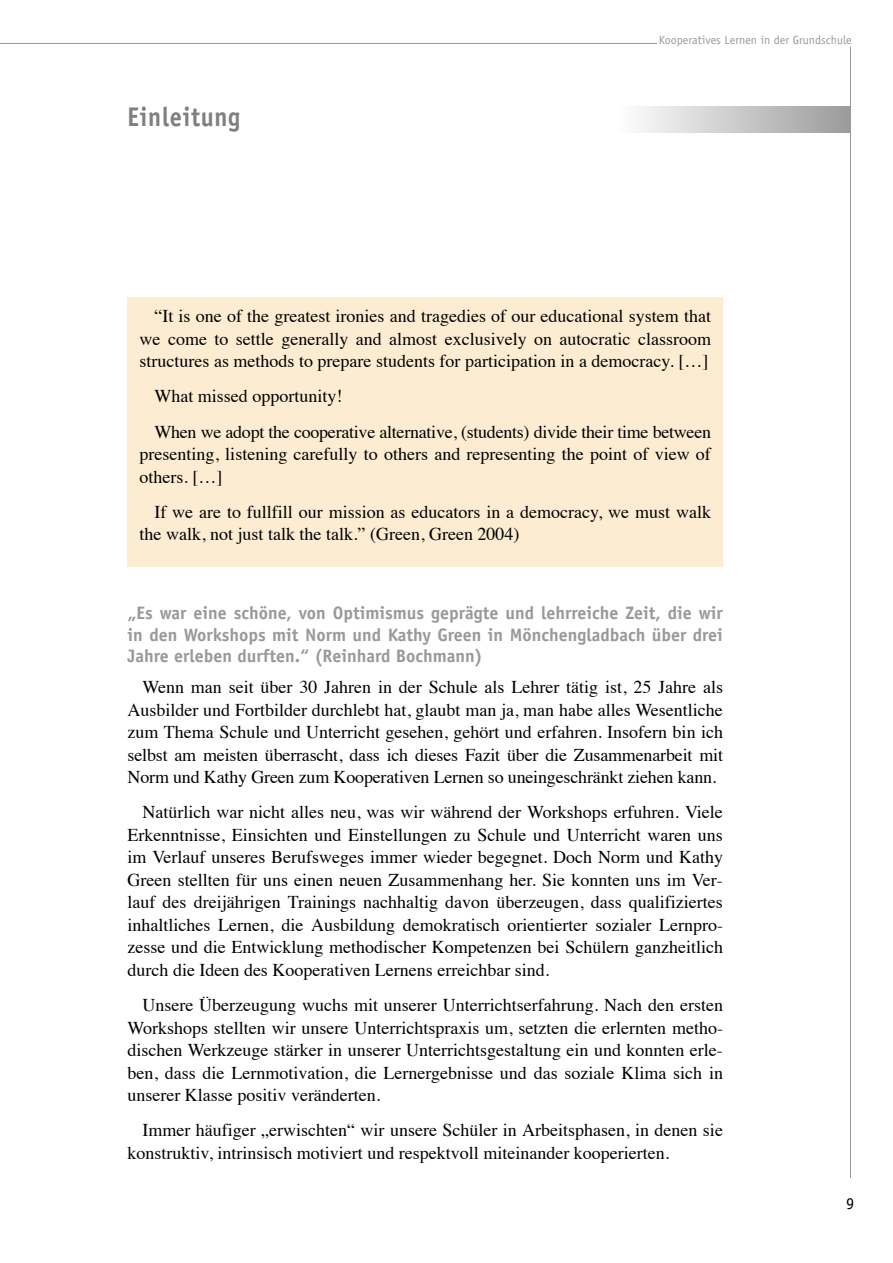
<style>
.page{position:relative;width:893px;height:1263px;background:#fff}
.page>*{position:absolute;margin:0;border:0;box-sizing:border-box;transform-origin:0 0}
.t1{font:700 27px "Officina Sans";letter-spacing:.03em;color:#808080;scale:.9 1}
.t2{font:18px/22.5px "Times";color:#000;text-align:justify}
.t3{font:700 18px/21.6px "Officina Sans";color:#999;text-align:justify}
.t4{font:16.5px "Officina Sans";color:#000}
.t5{font:12px "Officina Sans";color:#999}
</style>
<div class="page">
<hr style="left:850px;top:47px;width:1px;height:1131px;background:#999">
<hr style="left:0;top:43px;width:657px;height:1px;background:#999">
<div style="left:617px;top:106px;width:233px;height:27px;background:linear-gradient(to right,#fff,#9b9b9b)"></div>
<div style="left:128px;top:298px;width:595px;height:269px;background:#fcecd1"></div>
<h1 class="t1" style="left:128px;top:107px;width:127px">Einleitung</h1>
<p class="t5" style="left:659px;top:36px;width:195px">Kooperatives Lernen in der Grundschule</p>
<p class="t2" style="left:140px;top:306px;width:573px;text-indent:15px">“It is one of the greatest ironies and tragedies of our educational system that we come to settle generally and almost exclusively on autocratic classroom structures as methods to prepare students for participation in a democracy. […]</p>
<p class="t2" style="left:154px;top:380px;width:558px;line-height:35.2px">What missed opportunity!<br>When we adopt the cooperative alternative, (students) divide their time between</p>
<p class="t2" style="left:140px;top:444px;width:573px">presenting, listening carefully to others and representing the point of view of others. […]</p>
<p class="t2" style="left:140px;top:502px;width:573px;text-indent:15px">If we are to fullfill our mission as educators in a democracy, we must walk the walk, not just talk the talk.” (Green, Green 2004)</p>
<p class="t3" style="left:128px;top:603px;width:597px">„Es war eine schöne, von Optimismus geprägte und lehrreiche Zeit, die wir in den Workshops mit Norm und Kathy Green in Mönchengladbach über drei Jahre erleben durften.“ (Reinhard Bochmann)</p>
<p class="t2" style="left:128px;top:677px;width:597px;text-indent:15px">Wenn man seit über 30 Jahren in der Schule als Lehrer tätig ist, 25 Jahre als Ausbilder und Fortbilder durchlebt hat, glaubt man ja, man habe alles Wesentliche zum Thema Schule und Unterricht gesehen, gehört und erfahren. Insofern bin ich selbst am meisten überrascht, dass ich dieses Fazit über die Zusammenarbeit mit Norm und Kathy Green zum Kooperativen Lernen so uneingeschränkt ziehen kann.</p>
<p class="t2" style="left:128px;top:803px;width:597px;text-indent:15px">Natürlich war nicht alles neu, was wir während der Workshops erfuhren. Viele Erkenntnisse, Einsichten und Einstellungen zu Schule und Unterricht waren uns im Verlauf unseres Berufsweges immer wieder begegnet. Doch Norm und Kathy Green stellten für uns einen neuen Zusammenhang her. Sie konnten uns im Ver&shy;lauf des dreijährigen Trainings nachhaltig davon überzeugen, dass qualifiziertes inhaltliches Lernen, die Ausbildung demokratisch orientierter sozialer Lernpro&shy;zesse und die Entwicklung methodischer Kompetenzen bei Schülern ganzheitlich durch die Ideen des Kooperativen Lernens erreichbar sind.</p>
<p class="t2" style="left:128px;top:995px;width:597px;text-indent:15px">Unsere Überzeugung wuchs mit unserer Unterrichtserfahrung. Nach den ersten Workshops stellten wir unsere Unterrichtspraxis um, setzten die erlernten metho&shy;dischen Werkzeuge stärker in unserer Unterrichtsgestaltung ein und konnten erle&shy;ben, dass die Lernmotivation, die Lernergebnisse und das soziale Klima sich in unserer Klasse positiv veränderten.</p>
<p class="t2" style="left:128px;top:1121px;width:597px;text-indent:15px">Immer häufiger „erwischten“ wir unsere Schüler in Arbeitsphasen, in denen sie konstruktiv, intrinsisch motiviert und respektvoll miteinander kooperierten.</p>
<p class="t4" style="left:846px;top:1197px;width:10px">9</p>
</div>
